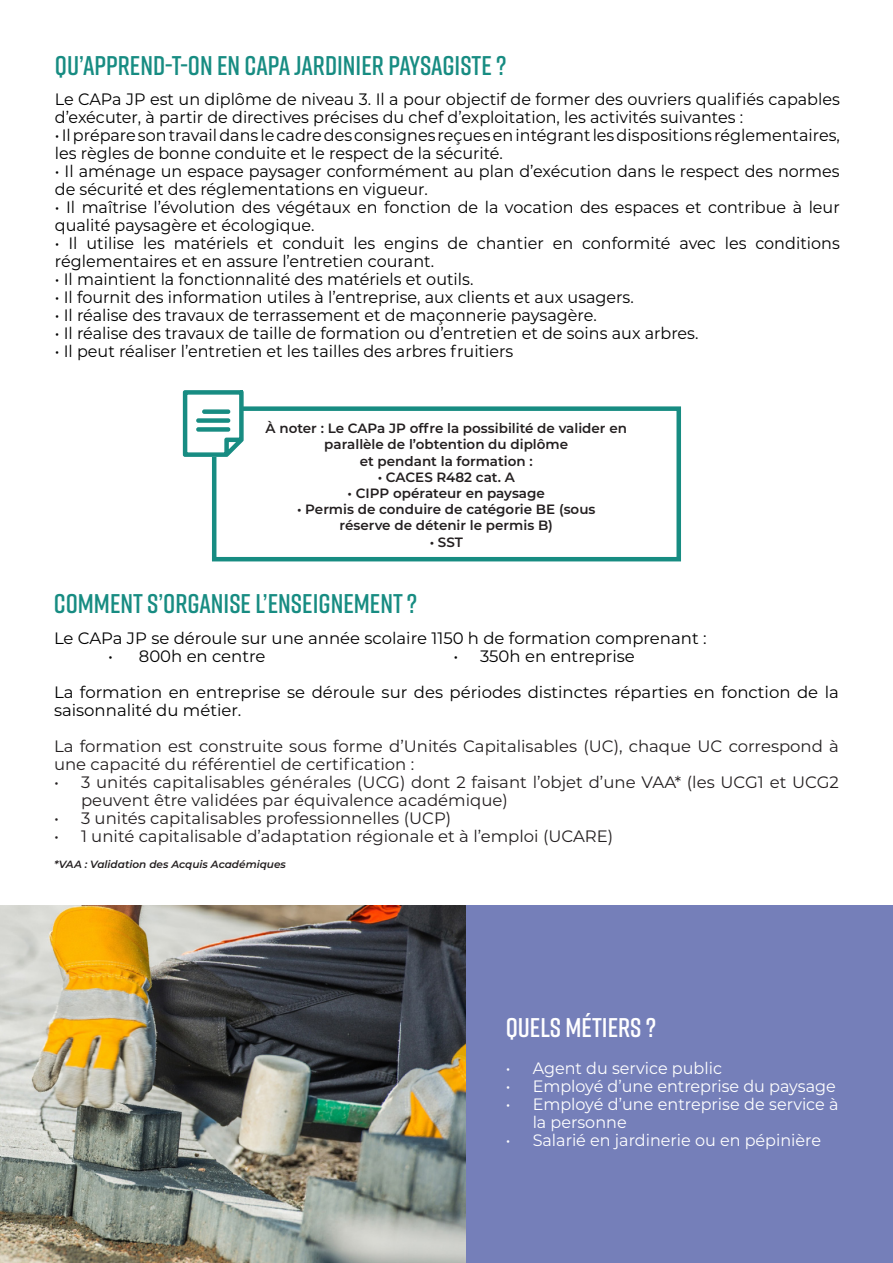
<style>
.page{position:relative;width:893px;height:1263px;background:#fff}
.page>*{position:absolute;margin:0;border:0;box-sizing:border-box;transform-origin:0 0}
.t1{font:600 27px "Rift";color:#178c82}
.t2{font:600 27px "Rift";color:#fff}
.t3{font:16.5px/18px "Montserrat";color:#000001}
.t4{font:16.5px/18px "Montserrat";color:#231f20}
.t5{font:16.5px/18px "Montserrat";color:#fff}
.t6{font:600 13.5px/16.2px "Montserrat";color:#231f20;text-align:center}
.t7{font:italic 600 10.5px "Montserrat";color:#231f20}
</style>
<div class="page">
<div style="left:466px;top:905px;width:427px;height:358px;background:#757fb9"></div>
<img style="left:0;top:905px;width:466px;height:358px">
<div style="left:212px;top:406px;width:469px;height:155px;border:4px solid #178c82"></div>
<svg style="left:182px;top:390px;width:63px;height:68px"></svg>
<p class="t1" style="left:55px;top:46px;width:453px">QU’APPREND-T-ON EN CAPA JARDINIER PAYSAGISTE ?</p>
<p class="t3" style="left:55px;top:90px;width:786px">Le CAPa JP est un diplôme de niveau 3. Il a pour objectif de former des ouvriers qualifiés capables d’exécuter, à partir de directives précises du chef d’exploitation, les activités suivantes :</p>
<p class="t3" style="left:55px;top:126px;width:786px">• Il prépare son travail dans le cadre des consignes reçues en intégrant les dispositions réglementaires, les règles de bonne conduite et le respect de la sécurité.</p>
<p class="t3" style="left:55px;top:162px;width:786px">• Il aménage un espace paysager conformément au plan d’exécution dans le respect des normes de sécurité et des réglementations en vigueur.</p>
<p class="t3" style="left:55px;top:198px;width:786px">• Il maîtrise l’évolution des végétaux en fonction de la vocation des espaces et contribue à leur qualité paysagère et écologique.</p>
<p class="t3" style="left:55px;top:234px;width:786px">• Il utilise les matériels et conduit les engins de chantier en conformité avec les conditions réglementaires et en assure l’entretien courant.</p>
<p class="t3" style="left:55px;top:270px;width:420px">• Il maintient la fonctionnalité des matériels et outils.</p>
<p class="t3" style="left:55px;top:288px;width:580px">• Il fournit des information utiles à l’entreprise, aux clients et aux usagers.</p>
<p class="t3" style="left:55px;top:306px;width:543px">• Il réalise des travaux de terrassement et de maçonnerie paysagère.</p>
<p class="t3" style="left:55px;top:324px;width:645px">• Il réalise des travaux de taille de formation ou d’entretien et de soins aux arbres.</p>
<p class="t3" style="left:55px;top:342px;width:460px">• Il peut réaliser l’entretien et les tailles des arbres fruitiers</p>
<p class="t6" style="left:266px;top:420px;width:363px">À noter : Le CAPa JP offre la possibilité de valider en parallèle de l’obtention du diplôme</p>
<p class="t6" style="left:360px;top:452px;width:175px">et pendant la formation :</p>
<p class="t6" style="left:378px;top:468px;width:139px">• CACES R482 cat. A</p>
<p class="t6" style="left:348px;top:484px;width:199px">• CIPP opérateur en paysage</p>
<p class="t6" style="left:297px;top:501px;width:300px">• Permis de conduire de catégorie BE (sous</p>
<p class="t6" style="left:340px;top:517px;width:215px">réserve de détenir le permis B)</p>
<p class="t6" style="left:430px;top:533px;width:35px">• SST</p>
<p class="t1" style="left:54px;top:584px;width:365px">COMMENT S’ORGANISE L’ENSEIGNEMENT ?</p>
<p class="t3" style="left:54px;top:629px;width:654px">Le CAPa JP se déroule sur une année scolaire 1150 h de formation comprenant :</p>
<p class="t3" style="left:108px;top:647px;width:159px">• 800h en centre</p>
<p class="t3" style="left:454px;top:647px;width:183px">• 350h en entreprise</p>
<p class="t3" style="left:54px;top:683px;width:786px">La formation en entreprise se déroule sur des périodes distinctes réparties en fonction de la saisonnalité du métier.</p>
<p class="t4" style="left:54px;top:737px;width:786px">La formation est construite sous forme d’Unités Capitalisables (UC), chaque UC correspond à une capacité du référentiel de certification :</p>
<p class="t4" style="left:81px;top:773px;width:759px;text-indent:-27px">• 3 unités capitalisables générales (UCG) dont 2 faisant l’objet d’une VAA* (les UCG1 et UCG2 peuvent être validées par équivalence académique)</p>
<p class="t4" style="left:54px;top:809px;width:399px">• 3 unités capitalisables professionnelles (UCP)</p>
<p class="t4" style="left:54px;top:827px;width:561px">• 1 unité capitalisable d’adaptation régionale et à l’emploi (UCARE)</p>
<p class="t7" style="left:54px;top:857px;width:234px">*VAA : Validation des Acquis Académiques</p>
<p class="t2" style="left:506px;top:1008px;width:152px">QUELS MÉTIERS ?</p>
<p class="t5" style="left:506px;top:1058px;width:218px">• Agent du service public</p>
<p class="t5" style="left:506px;top:1076px;width:332px">• Employé d’une entreprise du paysage</p>
<p class="t5" style="left:533px;top:1094px;width:308px;text-indent:-27px">• Employé d’une entreprise de service à la personne</p>
<p class="t5" style="left:506px;top:1130px;width:317px">• Salarié en jardinerie ou en pépinière</p>
</div>
